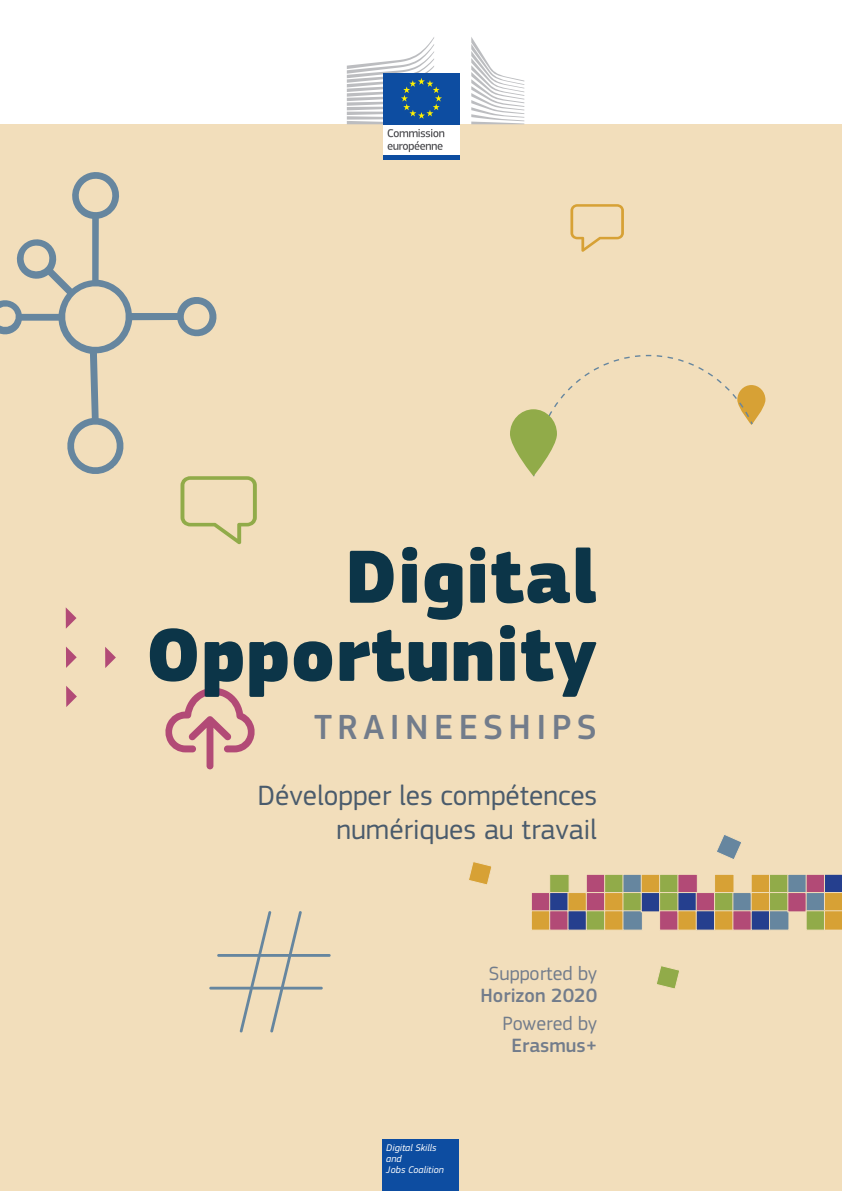
<style>
.page{position:relative;width:842px;height:1191px;background:#fff}
.page>*{position:absolute;margin:0;border:0;box-sizing:border-box;transform-origin:0 0}
.t1{font:900 78.1px "EC Square Sans Pro Extra";color:#0c3548}
.t2{font:500 36.3px "EC Square Sans Pro";letter-spacing:.15em;color:#727c8b}
.t3{font:29px/34px "EC Square Sans Pro";color:#4a5b6c;text-align:right}
.t4{font:20px/22px "EC Square Sans Pro";color:#727c8b;text-align:center}
.t5{font:italic 10px "EC Square Sans Pro";color:#fff}
.s1{font-weight:500}
</style>
<div class="page">
<div style="left:0;top:124px;width:842px;height:1067px;background:#f2debb"></div>
<div style="left:383px;top:123px;width:77px;height:34px;background:#fff"></div>
<hr style="left:383px;top:156px;width:77px;height:4px;background:#0d4da1">
<svg style="left:471px;top:37px;width:53px;height:87px"></svg>
<div style="left:383px;top:73px;width:77px;height:51px;background:#0d4da1"></div>
<svg style="left:347px;top:37px;width:97px;height:115px"></svg>
<svg style="left:105px;top:647px;width:11px;height:21px"></svg>
<svg style="left:66px;top:646px;width:11px;height:22px"></svg>
<svg style="left:66px;top:607px;width:10px;height:21px"></svg>
<svg style="left:66px;top:686px;width:11px;height:21px"></svg>
<svg style="left:165px;top:687px;width:90px;height:83px"></svg>
<svg style="left:209px;top:911px;width:122px;height:121px"></svg>
<svg style="left:570px;top:204px;width:54px;height:48px"></svg>
<svg style="left:0;top:172px;width:217px;height:302px"></svg>
<div style="left:383px;top:1139px;width:76px;height:52px;background:#0d4da1"></div>
<svg style="left:510px;top:354px;width:255px;height:123px"></svg>
<div style="left:531px;top:892px;width:20px;height:20px;background:#b24a76;border:1px solid #f2debb"></div>
<div style="left:531px;top:910px;width:20px;height:20px;background:#d7a135;border:1px solid #f2debb"></div>
<div style="left:549px;top:873px;width:21px;height:21px;background:#91ab49;border:1px solid #f2debb"></div>
<div style="left:549px;top:892px;width:21px;height:20px;background:#253f8e;border:1px solid #f2debb"></div>
<div style="left:549px;top:910px;width:21px;height:20px;background:#b24a76;border:1px solid #f2debb"></div>
<div style="left:567px;top:892px;width:21px;height:20px;background:#d7a135;border:1px solid #f2debb"></div>
<div style="left:567px;top:910px;width:21px;height:20px;background:#253f8e;border:1px solid #f2debb"></div>
<div style="left:586px;top:873px;width:20px;height:21px;background:#b24a76;border:1px solid #f2debb"></div>
<div style="left:586px;top:892px;width:20px;height:20px;background:#b24a76;border:1px solid #f2debb"></div>
<div style="left:586px;top:910px;width:20px;height:20px;background:#91ab49;border:1px solid #f2debb"></div>
<div style="left:604px;top:873px;width:20px;height:21px;background:#91ab49;border:1px solid #f2debb"></div>
<div style="left:604px;top:892px;width:20px;height:20px;background:#d7a135;border:1px solid #f2debb"></div>
<div style="left:604px;top:910px;width:20px;height:20px;background:#d7a135;border:1px solid #f2debb"></div>
<div style="left:622px;top:873px;width:21px;height:21px;background:#66869f;border:1px solid #f2debb"></div>
<div style="left:622px;top:892px;width:21px;height:20px;background:#91ab49;border:1px solid #f2debb"></div>
<div style="left:622px;top:910px;width:21px;height:20px;background:#66869f;border:1px solid #f2debb"></div>
<div style="left:641px;top:873px;width:20px;height:21px;background:#d7a135;border:1px solid #f2debb"></div>
<div style="left:641px;top:892px;width:20px;height:20px;background:#253f8e;border:1px solid #f2debb"></div>
<div style="left:659px;top:873px;width:20px;height:21px;background:#91ab49;border:1px solid #f2debb"></div>
<div style="left:659px;top:892px;width:20px;height:20px;background:#91ab49;border:1px solid #f2debb"></div>
<div style="left:659px;top:910px;width:20px;height:20px;background:#b24a76;border:1px solid #f2debb"></div>
<div style="left:677px;top:873px;width:21px;height:21px;background:#b24a76;border:1px solid #f2debb"></div>
<div style="left:677px;top:892px;width:21px;height:20px;background:#253f8e;border:1px solid #f2debb"></div>
<div style="left:677px;top:910px;width:21px;height:20px;background:#d7a135;border:1px solid #f2debb"></div>
<svg style="left:717px;top:835px;width:24px;height:24px"></svg>
<div style="left:696px;top:892px;width:20px;height:20px;background:#b24a76;border:1px solid #f2debb"></div>
<div style="left:696px;top:910px;width:20px;height:20px;background:#253f8e;border:1px solid #f2debb"></div>
<div style="left:714px;top:873px;width:20px;height:21px;background:#d7a135;border:1px solid #f2debb"></div>
<div style="left:714px;top:892px;width:20px;height:20px;background:#91ab49;border:1px solid #f2debb"></div>
<div style="left:714px;top:910px;width:20px;height:20px;background:#d7a135;border:1px solid #f2debb"></div>
<div style="left:732px;top:892px;width:21px;height:20px;background:#66869f;border:1px solid #f2debb"></div>
<div style="left:732px;top:910px;width:21px;height:20px;background:#b24a76;border:1px solid #f2debb"></div>
<svg style="left:469px;top:862px;width:23px;height:23px"></svg>
<div style="left:751px;top:873px;width:20px;height:21px;background:#d7a135;border:1px solid #f2debb"></div>
<div style="left:751px;top:892px;width:20px;height:20px;background:#d7a135;border:1px solid #f2debb"></div>
<div style="left:751px;top:910px;width:20px;height:20px;background:#253f8e;border:1px solid #f2debb"></div>
<div style="left:769px;top:873px;width:20px;height:21px;background:#91ab49;border:1px solid #f2debb"></div>
<div style="left:769px;top:892px;width:20px;height:20px;background:#91ab49;border:1px solid #f2debb"></div>
<div style="left:769px;top:910px;width:20px;height:20px;background:#66869f;border:1px solid #f2debb"></div>
<div style="left:787px;top:873px;width:21px;height:21px;background:#66869f;border:1px solid #f2debb"></div>
<div style="left:787px;top:892px;width:21px;height:20px;background:#b24a76;border:1px solid #f2debb"></div>
<div style="left:806px;top:873px;width:20px;height:21px;background:#b24a76;border:1px solid #f2debb"></div>
<div style="left:806px;top:892px;width:20px;height:20px;background:#66869f;border:1px solid #f2debb"></div>
<div style="left:806px;top:910px;width:20px;height:20px;background:#91ab49;border:1px solid #f2debb"></div>
<svg style="left:824px;top:873px;width:18px;height:57px"></svg>
<svg style="left:657px;top:966px;width:22px;height:23px"></svg>
<svg style="left:180px;top:476px;width:77px;height:68px"></svg>
<p class="t1" style="left:345px;top:528px;width:254px">Digital</p>
<p class="t1" style="left:146px;top:606px;width:453px">Opportunity</p>
<p class="t2" style="left:314px;top:706px;width:284px">TRAINEESHIPS</p>
<p class="t3" style="left:257px;top:778px;width:341px">Développer les compétences numériques au travail</p>
<p class="t5" style="left:386px;top:1141px;width:52px">Digital Skills</p>
<p class="t5" style="left:386px;top:1152px;width:17px">and</p>
<p class="t5" style="left:386px;top:1163px;width:59px">Jobs Coalition</p>
<p class="t4" style="left:481px;top:962px;width:118px">Supported by<br><span class="s1">Horizon 2020</span></p>
<p class="t4" style="left:503px;top:1012px;width:96px">Powered by<br><span class="s1">Erasmus+</span></p>
</div>
